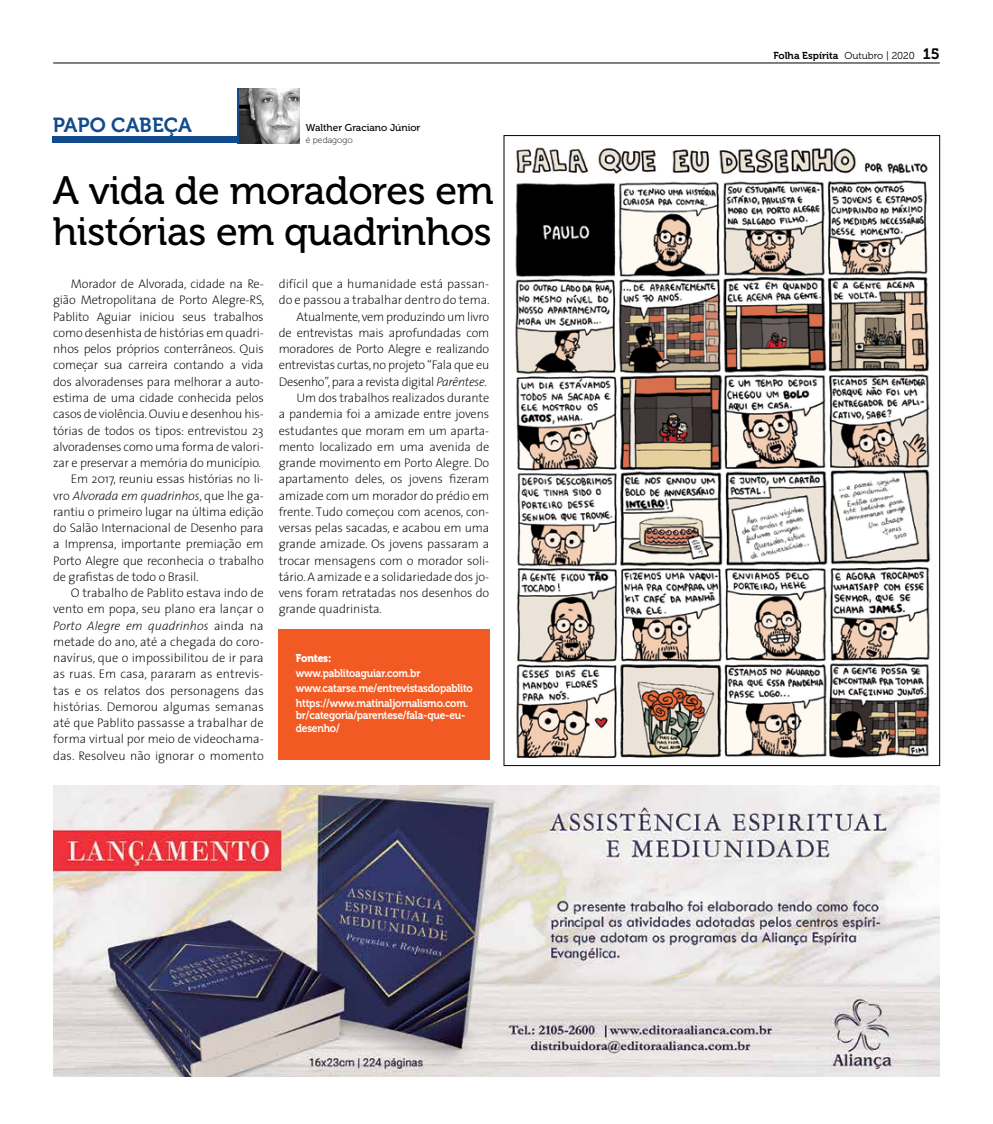
<style>
.page{position:relative;width:993px;height:1124px;background:#fff}
.page>*{position:absolute;margin:0;border:0;box-sizing:border-box;transform-origin:0 0}
.t1{font:39.38px/40.6px "Museo 500";letter-spacing:-.01em;color:#000}
.t2{font:20.25px "Museo 700";color:#124b8b}
.t3{font:200 12.5px "The Sans 2";letter-spacing:-.015em;color:#000}
.t4{font:italic 200 12.5px "The Sans 2";letter-spacing:-.005em;color:#000}
.t5{font:11.25px/15px "Museo 700";letter-spacing:-.02em;color:#fff;scale:.9 1}
.t6{font:10px "Museo 700";color:#000}
.t7{font:10px "Museo 500";color:#000}
.t8{font:8.75px "Museo 100";color:#000}
.s1{font-style:normal}
.s2{font-style:italic}
.s3{font-family:"Museo 900"}
.s4{font-family:"Museo 300"}
.s5{font-size:15px}
</style>
<div class="page">
<hr style="left:53px;top:63px;width:886px;height:1px;background:#000">
<div style="left:53px;top:136px;width:191px;height:7px;background:#124b8b"></div>
<hr style="left:237px;top:88px;width:2px;height:55px;background:#124b8b">
<img style="left:239px;top:88px;width:60px;height:55px">
<div style="left:279px;top:629px;width:210px;height:130px;background:#f15a22"></div>
<img style="left:515px;top:147px;width:421px;height:612px">
<img style="left:53px;top:785px;width:886px;height:290px">
<p class="t2" style="left:53px;top:114px;width:140px">PAPO CABEÇA</p>
<p class="t7" style="left:306px;top:122px;width:116px">Walther Graciano Júnior</p>
<p class="t8" style="left:306px;top:135px;width:48px">é pedagogo</p>
<p class="t1" style="left:53px;top:171px;width:442px">A vida de moradores em histórias em quadrinhos</p>
<p class="t3" style="left:71px;top:273px;width:194px">Morador de Alvorada, cidade na Re-</p>
<p class="t3" style="left:53px;top:290px;width:212px">gião Metropolitana de Porto Alegre-RS,</p>
<p class="t3" style="left:53px;top:306px;width:212px">Pablito Aguiar iniciou seus trabalhos</p>
<p class="t3" style="left:53px;top:322px;width:212px">como desenhista de histórias em quadri-</p>
<p class="t3" style="left:53px;top:338px;width:212px">nhos pelos próprios conterrâneos. Quis</p>
<p class="t3" style="left:53px;top:355px;width:212px">começar sua carreira contando a vida</p>
<p class="t3" style="left:53px;top:371px;width:212px">dos alvoradenses para melhorar a auto-</p>
<p class="t3" style="left:53px;top:387px;width:212px">estima de uma cidade conhecida pelos</p>
<p class="t3" style="left:53px;top:403px;width:212px">casos de violência. Ouviu e desenhou his-</p>
<p class="t3" style="left:53px;top:420px;width:212px">tórias de todos os tipos: entrevistou 23</p>
<p class="t3" style="left:53px;top:436px;width:212px">alvoradenses como uma forma de valori-</p>
<p class="t3" style="left:53px;top:452px;width:209px">zar e preservar a memória do município.</p>
<p class="t3" style="left:71px;top:468px;width:194px">Em 2017, reuniu essas histórias no li-</p>
<p class="t4" style="left:53px;top:485px;width:212px"><span class="s1">vro</span> Alvorada em quadrinhos<span class="s1">, que lhe ga-</span></p>
<p class="t3" style="left:53px;top:501px;width:212px">rantiu o primeiro lugar na última edição</p>
<p class="t3" style="left:53px;top:517px;width:212px">do Salão Internacional de Desenho para</p>
<p class="t3" style="left:53px;top:533px;width:212px">a Imprensa, importante premiação em</p>
<p class="t3" style="left:53px;top:550px;width:212px">Porto Alegre que reconhecia o trabalho</p>
<p class="t3" style="left:53px;top:566px;width:147px">de grafistas de todo o Brasil.</p>
<p class="t3" style="left:71px;top:582px;width:194px">O trabalho de Pablito estava indo de</p>
<p class="t3" style="left:53px;top:598px;width:212px">vento em popa, seu plano era lançar o</p>
<p class="t4" style="left:53px;top:615px;width:212px">Porto Alegre em quadrinhos <span class="s1">ainda na</span></p>
<p class="t3" style="left:53px;top:631px;width:212px">metade do ano, até a chegada do coro-</p>
<p class="t3" style="left:53px;top:647px;width:212px">navírus, que o impossibilitou de ir para</p>
<p class="t3" style="left:53px;top:663px;width:212px">as ruas. Em casa, pararam as entrevis-</p>
<p class="t3" style="left:53px;top:680px;width:212px">tas e os relatos dos personagens das</p>
<p class="t3" style="left:53px;top:696px;width:212px">histórias. Demorou algumas semanas</p>
<p class="t3" style="left:53px;top:712px;width:212px">até que Pablito passasse a trabalhar de</p>
<p class="t3" style="left:53px;top:728px;width:212px">forma virtual por meio de videochama-</p>
<p class="t3" style="left:53px;top:745px;width:212px">das. Resolveu não ignorar o momento</p>
<p class="t3" style="left:279px;top:273px;width:212px">difícil que a humanidade está passan-</p>
<p class="t3" style="left:279px;top:290px;width:212px">do e passou a trabalhar dentro do tema.</p>
<p class="t3" style="left:296px;top:306px;width:194px">Atualmente, vem produzindo um livro</p>
<p class="t3" style="left:279px;top:322px;width:212px">de entrevistas mais aprofundadas com</p>
<p class="t3" style="left:279px;top:338px;width:212px">moradores de Porto Alegre e realizando</p>
<p class="t3" style="left:279px;top:355px;width:212px">entrevistas curtas, no projeto “Fala que eu</p>
<p class="t3" style="left:279px;top:371px;width:210px">Desenho”, para a revista digital <span class="s2">Parêntese</span>.</p>
<p class="t3" style="left:296px;top:387px;width:194px">Um dos trabalhos realizados durante</p>
<p class="t3" style="left:279px;top:403px;width:212px">a pandemia foi a amizade entre jovens</p>
<p class="t3" style="left:279px;top:420px;width:212px">estudantes que moram em um aparta-</p>
<p class="t3" style="left:279px;top:436px;width:212px">mento localizado em uma avenida de</p>
<p class="t3" style="left:279px;top:452px;width:212px">grande movimento em Porto Alegre. Do</p>
<p class="t3" style="left:279px;top:468px;width:212px">apartamento deles, os jovens fizeram</p>
<p class="t3" style="left:279px;top:485px;width:212px">amizade com um morador do prédio em</p>
<p class="t3" style="left:279px;top:501px;width:212px">frente. Tudo começou com acenos, con-</p>
<p class="t3" style="left:279px;top:517px;width:212px">versas pelas sacadas, e acabou em uma</p>
<p class="t3" style="left:279px;top:533px;width:212px">grande amizade. Os jovens passaram a</p>
<p class="t3" style="left:279px;top:550px;width:212px">trocar mensagens com o morador soli-</p>
<p class="t3" style="left:279px;top:566px;width:212px">tário. A amizade e a solidariedade dos jo-</p>
<p class="t3" style="left:279px;top:582px;width:212px">vens foram retratadas nos desenhos do</p>
<p class="t3" style="left:279px;top:598px;width:105px">grande quadrinista.</p>
<p class="t5" style="left:296px;top:650px;width:198px"><span class="s3">Fontes:<br></span>www.pablitoaguiar.com.br www.catarse.me/entrevistasdopablito https://www.matinaljornalismo.com.</p>
<p class="t5" style="left:296px;top:709px;width:190px;line-height:12.5px">br/categoria/parentese/fala-que-eu&shy;desenho/</p>
<p class="t6" style="left:773px;top:50px;width:168px">Folha Espírita <span class="s4">Outubro | 2020</span> <span class="s5">15</span></p>
</div>
